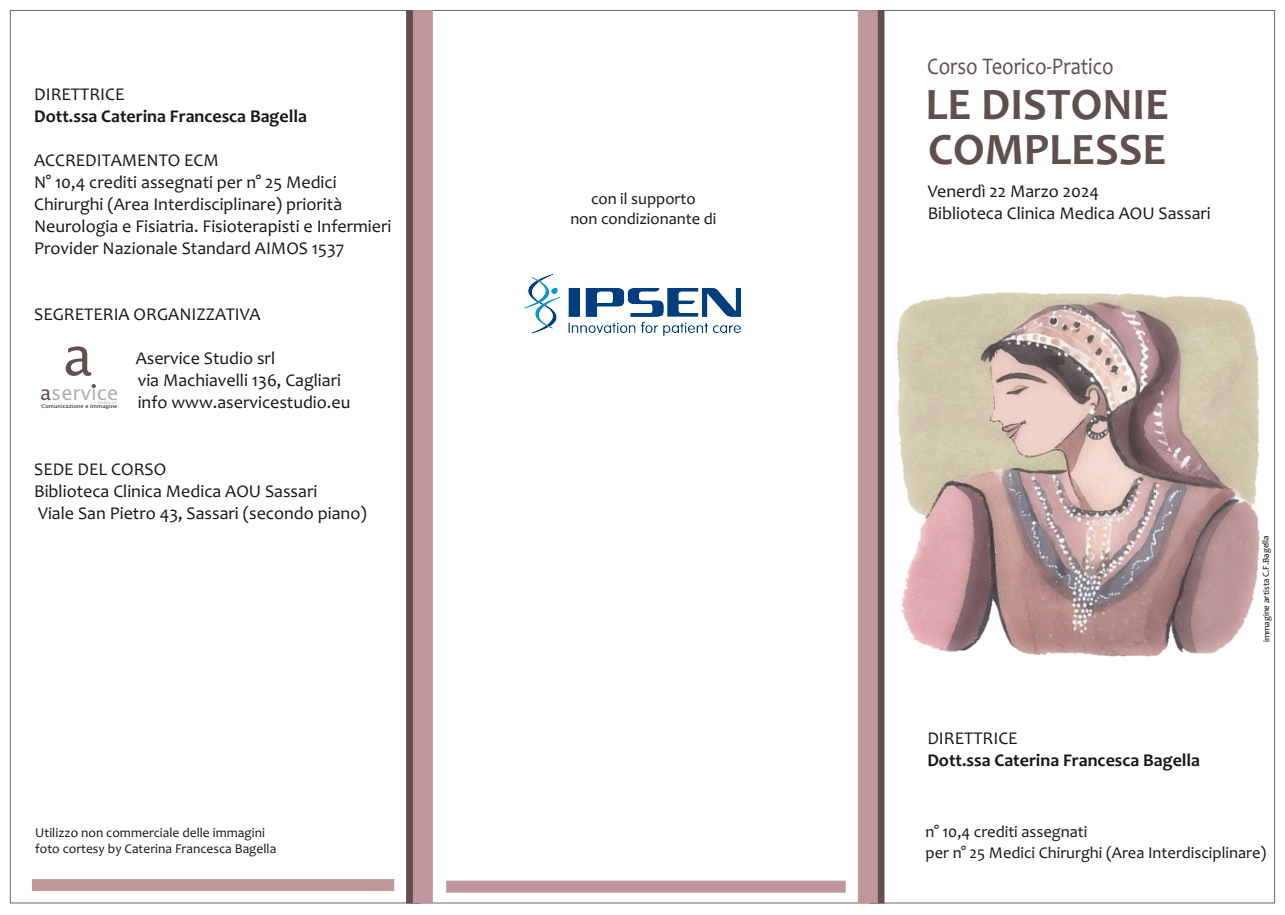
<style>
.page{position:relative;width:1285px;height:915px;background:#fff}
.page>*{position:absolute;margin:0;border:0;box-sizing:border-box;transform-origin:0 0}
.t1{font:53.25px "Lucida Sans";color:#614f4d}
.t2{font:700 45.3px/44.2px "Candara";color:#614f4d}
.t3{font:24px "Candara";color:#614f4d;scale:.86 1}
.t4{font:19.95px "Lucida Sans";color:#afb0b0}
.t5{font:18px/21.9px "Candara";color:#151616}
.t6{font:700 18px "Candara";color:#151616}
.t7{font:16.5px/20.1px "Candara";color:#151616;text-align:center}
.t8{font:13.5px/16.5px "Candara";color:#151616}
.t9{font:9px "Candara";color:#000}
.t10{font:5.1px "Lucida Sans";color:#151616;scale:1.09 1}
.t11{font:4.2px "Lucida Sans";color:#afb0b0}
.s1{color:#614f4d}
</style>
<div class="page">
<img style="left:897px;top:292px;width:363px;height:365px">
<svg style="left:857px;top:10px;width:27px;height:893px;background:#af8f93"></svg>
<img style="left:524px;top:274px;width:216px;height:61px">
<svg style="left:406px;top:10px;width:27px;height:893px;background:#a28084"></svg>
<svg style="left:92px;top:384px;width:4px;height:4px"></svg>
<svg style="left:32px;top:879px;width:362px;height:12px;background:#bf979d"></svg>
<svg style="left:446px;top:880px;width:399px;height:12px;background:#c29ca1"></svg>
<p class="t5" style="left:34px;top:85px;width:92px">DIRETTRICE</p>
<p class="t6" style="left:34px;top:109px;width:274px">Dott.ssa Caterina Francesca Bagella</p>
<p class="t5" style="left:34px;top:151px;width:359px">ACCREDITAMENTO ECM<br>N° 10,4 crediti assegnati per n° 25 Medici Chirurghi (Area Interdisciplinare) priorità Neurologia e Fisiatria. Fisioterapisti e Infermieri Provider Nazionale Standard AIMOS 1537</p>
<p class="t5" style="left:34px;top:305px;width:228px">SEGRETERIA ORGANIZZATIVA</p>
<p class="t5" style="left:136px;top:349px;width:216px">Aservice Studio srl<br>via Machiavelli 136, Cagliari info www.aservicestudio.eu</p>
<h1 class="t1" style="left:63px;top:334px;width:31px">a</h1>
<p class="t4" style="left:40px;top:384px;width:79px"><span class="s1">a</span>service</p>
<p class="t10" style="left:41px;top:404px;width:71px">Comunicazione e Immagine</p>
<p class="t11" style="left:97px;top:400px;width:21px">studio srl</p>
<p class="t5" style="left:34px;top:460px;width:334px">SEDE DEL CORSO<br>Biblioteca Clinica Medica AOU Sassari<br>Viale San Pietro 43, Sassari (secondo piano)</p>
<p class="t8" style="left:35px;top:825px;width:242px">Utilizzo non commerciale delle immagini foto cortesy by Caterina Francesca Bagella</p>
<p class="t7" style="left:570px;top:190px;width:147px">con il supporto<br>non condizionante di</p>
<h3 class="t3" style="left:927px;top:56px;width:218px">Corso Teorico-Pratico</h3>
<h2 class="t2" style="left:925px;top:87px;width:245px">LE DISTONIE<br>COMPLESSE</h2>
<p class="t5" style="left:927px;top:182px;width:285px">Venerdì 22 Marzo 2024<br>Biblioteca Clinica Medica AOU Sassari</p>
<p class="t5" style="left:927px;top:728px;width:92px">DIRETTRICE</p>
<p class="t6" style="left:927px;top:752px;width:274px">Dott.ssa Caterina Francesca Bagella</p>
<p class="t9" style="left:1263px;top:642px;width:109px;rotate:-91deg">immagine artista C.F.Bagella</p>
<p class="t7" style="left:925px;top:823px;width:342px;text-align:left">n° 10,4 crediti assegnati<br>per n° 25 Medici Chirurghi (Area Interdisciplinare)</p>
</div>
